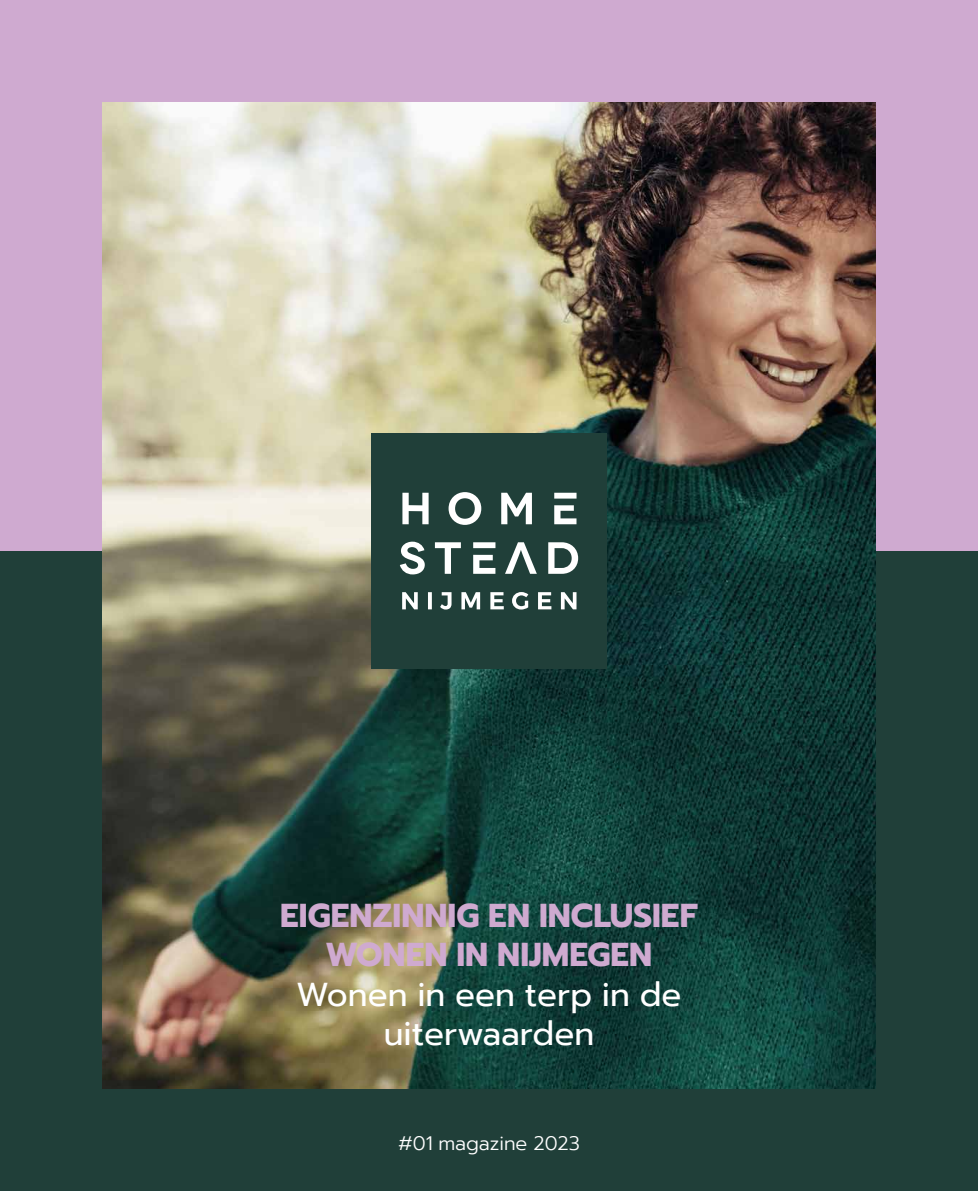
<style>
.page{position:relative;width:978px;height:1191px;background:#fff}
.page>*{position:absolute;margin:0;border:0;box-sizing:border-box;transform-origin:0 0}
.t1{font:700 33px/39.6px "Prompt";color:#cfaad0;text-align:center}
.t2{font:33px/39.6px "Prompt";color:#fff;text-align:center}
.t3{font:300 19.5px "Prompt";color:#fff}
</style>
<div class="page">
<div style="left:0;top:538px;width:978px;height:653px;background:#203f39"></div>
<div style="left:0;top:0;width:978px;height:551px;background:#cfaad0"></div>
<img style="left:102px;top:102px;width:774px;height:987px">
<div style="left:371px;top:433px;width:236px;height:235px;background:#203f39"></div>
<svg style="left:402px;top:492px;width:175px;height:33px"></svg>
<svg style="left:402px;top:592px;width:174px;height:17px"></svg>
<svg style="left:400px;top:541px;width:178px;height:33px"></svg>
<p class="t1" style="left:280px;top:895px;width:419px">EIGENZINNIG EN INCLUSIEF<br>WONEN IN NIJMEGEN</p>
<p class="t2" style="left:296px;top:974px;width:387px">Wonen in een terp in de uiterwaarden</p>
<p class="t3" style="left:398px;top:1130px;width:183px">#01 magazine 2023</p>
</div>
